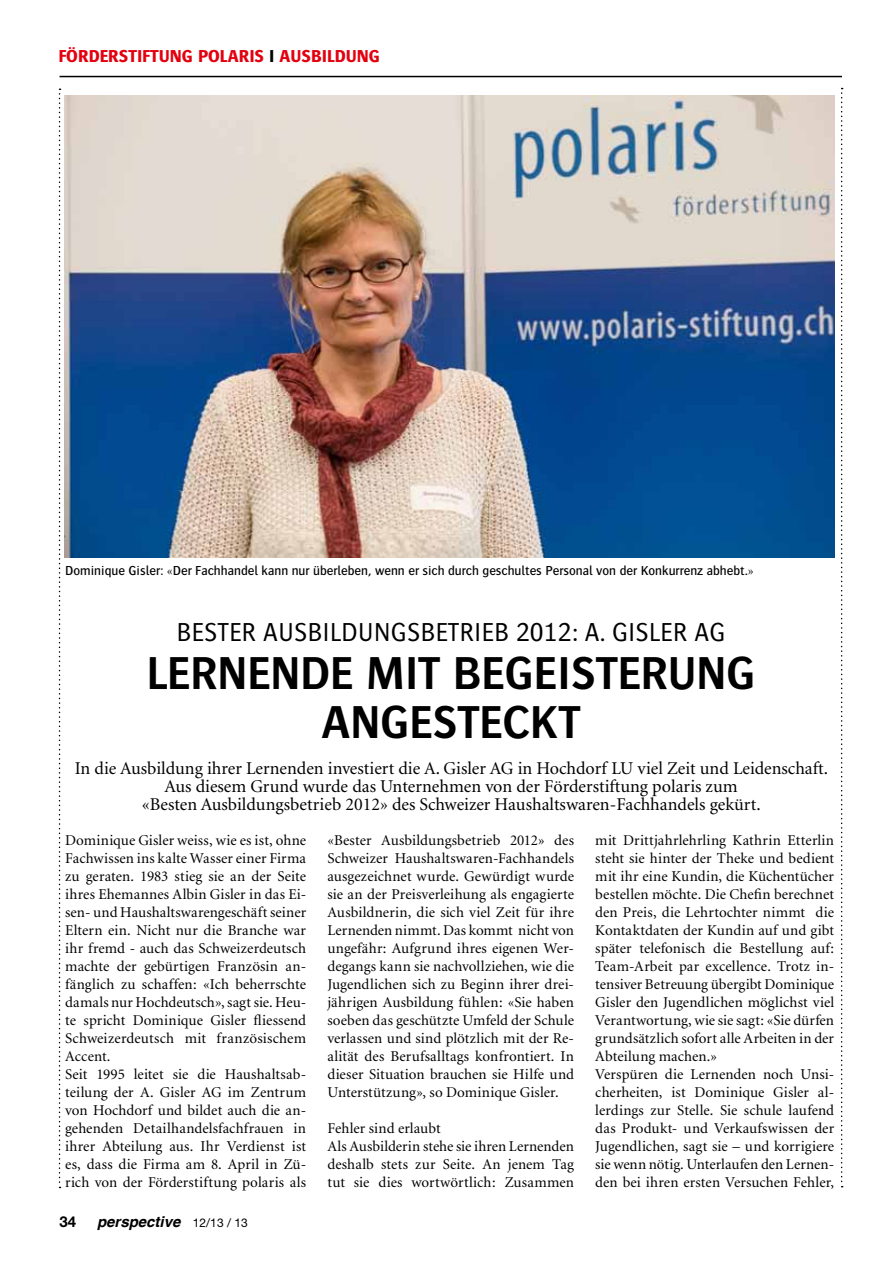
<style>
.page{position:relative;width:893px;height:1263px;background:#fff}
.page>*{position:absolute;margin:0;border:0;box-sizing:border-box;transform-origin:0 0}
.t1{font:600 48px "Bosis";color:#000}
.t2{font:300 27px "Bosis";color:#000}
.t3{font:18px/18px "Minion";color:#000;text-align:center}
.t4{font:700 18px "Bosis";color:#e3000f}
.t5{font:15px/18px "Minion";letter-spacing:.005em;color:#000}
.t6{font:italic 700 15px "Helvetica";color:#000}
.t7{font:700 15px "Helvetica Neue LT Std";color:#000}
.t8{font:500 13.5px "Bosis";color:#000}
.s1{color:#000}
.s2{font-family:"Minion";font-weight:400}
.s3{font-family:"Helvetica Neue LT Std";font-weight:400;font-style:normal;font-size:12px}
</style>
<div class="page">
<hr style="left:60px;top:76px;width:782px;height:1px;background:#000">
<img style="left:64px;top:96px;width:771px;height:461px">
<svg style="left:59px;top:89px;width:2px;height:1099px"></svg>
<svg style="left:841px;top:88px;width:2px;height:1099px"></svg>
<p class="t4" style="left:58px;top:46px;width:323px">FÖRDERSTIFTUNG POLARIS <span class="s1">I</span> AUSBILDUNG</p>
<p class="t8" style="left:65px;top:564px;width:690px">Dominique Gisler: <span class="s2">«</span>Der Fachhandel kann nur überleben, wenn er sich durch geschultes Personal von der Konkurrenz abhebt.<span class="s2">»</span></p>
<h2 class="t2" style="left:177px;top:618px;width:29px">BESTER</h2>
<h2 class="t2" style="left:263px;top:618px;width:29px">AUSBILDU</h2>
<h2 class="t2" style="left:374px;top:618px;width:31px">NGSBETRIEB</h2>
<h2 class="t2" style="left:516px;top:618px;width:125px">2012: A. GISLER</h2>
<h2 class="t2" style="left:694px;top:618px;width:33px">AG</h2>
<h1 class="t1" style="left:147px;top:648px;width:48px">LERNENDE</h1>
<h1 class="t1" style="left:366px;top:648px;width:25px">MIT</h1>
<h1 class="t1" style="left:453px;top:648px;width:54px">BEGEISTERUNG</h1>
<h1 class="t1" style="left:322px;top:696px;width:27px">ANGESTECKT</h1>
<p class="t3" style="left:75px;top:759px;width:755px">In die Ausbildung ihrer Lernenden investiert die A. Gisler AG in Hochdorf LU viel Zeit und Leidenschaft.<br>Aus diesem Grund wurde das Unternehmen von der Förderstiftung polaris zum<br>«Besten Ausbildungsbetrieb 2012» des Schweizer Haushaltswaren-Fachhandels gekürt.</p>
<p class="t5" style="left:65px;top:832px;width:243px">Dominique Gisler weiss, wie es ist, ohne Fachwissen ins kalte Wasser einer Firma zu geraten. 1983 stieg sie an der Seite ihres Ehemannes Albin Gisler in das Ei&shy;sen- und Haushaltswarengeschäft seiner Eltern ein. Nicht nur die Branche war ihr fremd - auch das Schweizerdeutsch machte der gebürtigen Französin an&shy;fänglich zu schaffen: «Ich beherrschte damals nur Hochdeutsch», sagt sie. Heu&shy;te spricht Dominique Gisler fliessend Schweizerdeutsch mit französischem Accent.<br>Seit 1995 leitet sie die Haushaltsab&shy;teilung der A. Gisler AG im Zentrum von Hochdorf und bildet auch die an&shy;gehenden Detailhandelsfachfrauen in ihrer Abteilung aus. Ihr Verdienst ist es, dass die Firma am 8. April in Zü&shy;rich von der Förderstiftung polaris als</p>
<p class="t5" style="left:327px;top:832px;width:248px;text-align:justify">«Bester Ausbildungsbetrieb 2012» des Schweizer Haushaltswaren-Fachhandels ausgezeichnet wurde. Gewürdigt wurde sie an der Preisverleihung als engagierte Ausbildnerin, die sich viel Zeit für ihre Lernenden nimmt. Das kommt nicht von ungefähr: Aufgrund ihres eigenen Wer&shy;degangs kann sie nachvollziehen, wie die Jugendlichen sich zu Beginn ihrer drei&shy;jährigen Ausbildung fühlen: «Sie haben soeben das geschützte Umfeld der Schule verlassen und sind plötzlich mit der Re&shy;alität des Berufsalltags konfrontiert. In dieser Situation brauchen sie Hilfe und Unterstützung», so Dominique Gisler.</p>
<p class="t5" style="left:595px;top:832px;width:240px">mit Drittjahrlehrling Kathrin Etterlin steht sie hinter der Theke und bedient mit ihr eine Kundin, die Küchentücher bestellen möchte. Die Chefin berechnet den Preis, die Lehrtochter nimmt die Kontaktdaten der Kundin auf und gibt später telefonisch die Bestellung auf:<br>Team-Arbeit par excellence. Trotz in&shy;tensiver Betreuung übergibt Dominique Gisler den Jugendlichen möglichst viel Verantwortung, wie sie sagt: «Sie dürfen grundsätzlich sofort alle Arbeiten in der Abteilung machen.»<br>Verspüren die Lernenden noch Unsi&shy;cherheiten, ist Dominique Gisler al&shy;lerdings zur Stelle. Sie schule laufend das Produkt- und Verkaufswissen der Jugendlichen, sagt sie – und korrigiere sie wenn nötig. Unterlaufen den Lernen&shy;den bei ihren ersten Versuchen Fehler,</p>
<p class="t5" style="left:327px;top:1120px;width:248px">Fehler sind erlaubt<br>Als Ausbilderin stehe sie ihren Lernenden deshalb stets zur Seite. An jenem Tag tut sie dies wortwörtlich: Zusammen</p>
<p class="t7" style="left:60px;top:1212px;width:18px">34</p>
<p class="t6" style="left:97px;top:1213px;width:152px">perspective <span class="s3">12/13 / 13</span></p>
</div>
